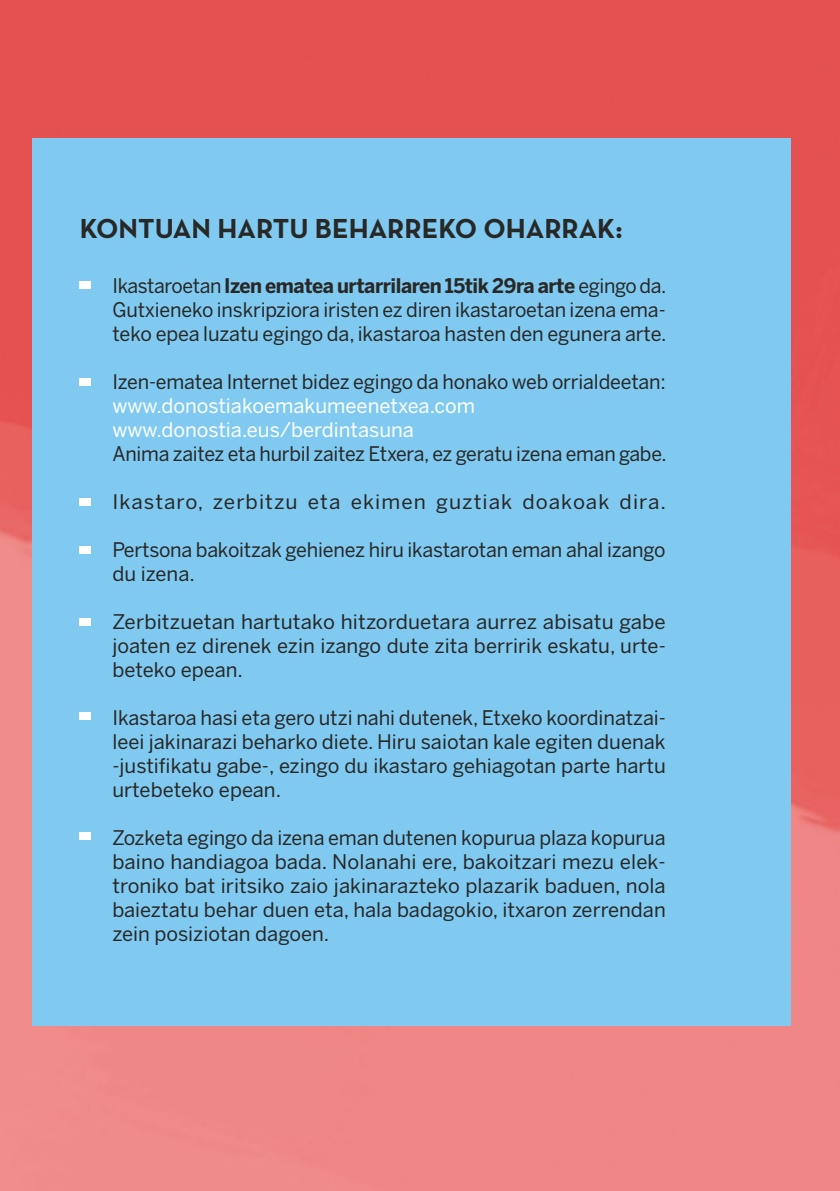
<style>
.page{position:relative;width:840px;height:1191px;background:#fff}
.page>*{position:absolute;margin:0;border:0;box-sizing:border-box;transform-origin:0 0}
.t1{font:700 28px "Neutra Text";color:#282827}
.t2{font:20px/24px "Benton Sans";letter-spacing:-.01em;color:#282827;text-align:justify}
.t3{font:20px/24px "Benton Sans";color:#fff}
.t4{font:20px "Benton Sans";letter-spacing:.05em;color:#282827}
.s1{font-weight:700}
</style>
<div class="page">
<img style="left:0;top:0;width:839px;height:1191px">
<div style="left:32px;top:138px;width:758px;height:887px;background:#80caf1"></div>
<div style="left:80px;top:281px;width:11px;height:8px;background:#fff"></div>
<div style="left:80px;top:378px;width:11px;height:8px;background:#fff"></div>
<div style="left:80px;top:497px;width:11px;height:8px;background:#fff"></div>
<div style="left:80px;top:546px;width:11px;height:8px;background:#fff"></div>
<div style="left:80px;top:618px;width:11px;height:7px;background:#fff"></div>
<div style="left:80px;top:711px;width:11px;height:8px;background:#fff"></div>
<div style="left:80px;top:832px;width:11px;height:8px;background:#fff"></div>
<h1 class="t1" style="left:80px;top:211px;width:544px">KONTUAN HARTU BEHARREKO OHARRAK:</h1>
<p class="t2" style="left:112px;top:273px;width:555px">Ikastaroetan <span class="s1">Izen ematea urtarrilaren 15tik 29ra arte</span> egingo da.<br>Gutxieneko inskripziora iristen ez diren ikastaroetan izena ema&shy;teko epea luzatu egingo da, ikastaroa hasten den egunera arte.</p>
<p class="t2" style="left:112px;top:369px;width:554px">Izen-ematea Internet bidez egingo da honako web orrialdeetan:</p>
<p class="t3" style="left:112px;top:393px;width:364px">www.donostiakoemakumeenetxea.com www.donostia.eus/berdintasuna</p>
<p class="t2" style="left:112px;top:441px;width:555px">Anima zaitez eta hurbil zaitez Etxera, ez geratu izena eman gabe.</p>
<p class="t4" style="left:112px;top:489px;width:555px">Ikastaro, zerbitzu eta ekimen guztiak doakoak dira.</p>
<p class="t2" style="left:112px;top:537px;width:554px">Pertsona bakoitzak gehienez hiru ikastarotan eman ahal izango du izena.</p>
<p class="t2" style="left:112px;top:609px;width:554px">Zerbitzuetan hartutako hitzorduetara aurrez abisatu gabe joaten ez direnek ezin izango dute zita berririk eskatu, urte&shy;beteko epean.</p>
<p class="t2" style="left:112px;top:705px;width:554px">Ikastaroa hasi eta gero utzi nahi dutenek, Etxeko koordinatzai&shy;leei jakinarazi beharko diete. Hiru saiotan kale egiten duenak -justifikatu gabe-, ezingo du ikastaro gehiagotan parte hartu urtebeteko epean.</p>
<p class="t2" style="left:112px;top:825px;width:554px">Zozketa egingo da izena eman dutenen kopurua plaza kopurua baino handiagoa bada. Nolanahi ere, bakoitzari mezu elek&shy;troniko bat iritsiko zaio jakinarazteko plazarik baduen, nola baieztatu behar duen eta, hala badagokio, itxaron zerrendan zein posiziotan dagoen.</p>
</div>
